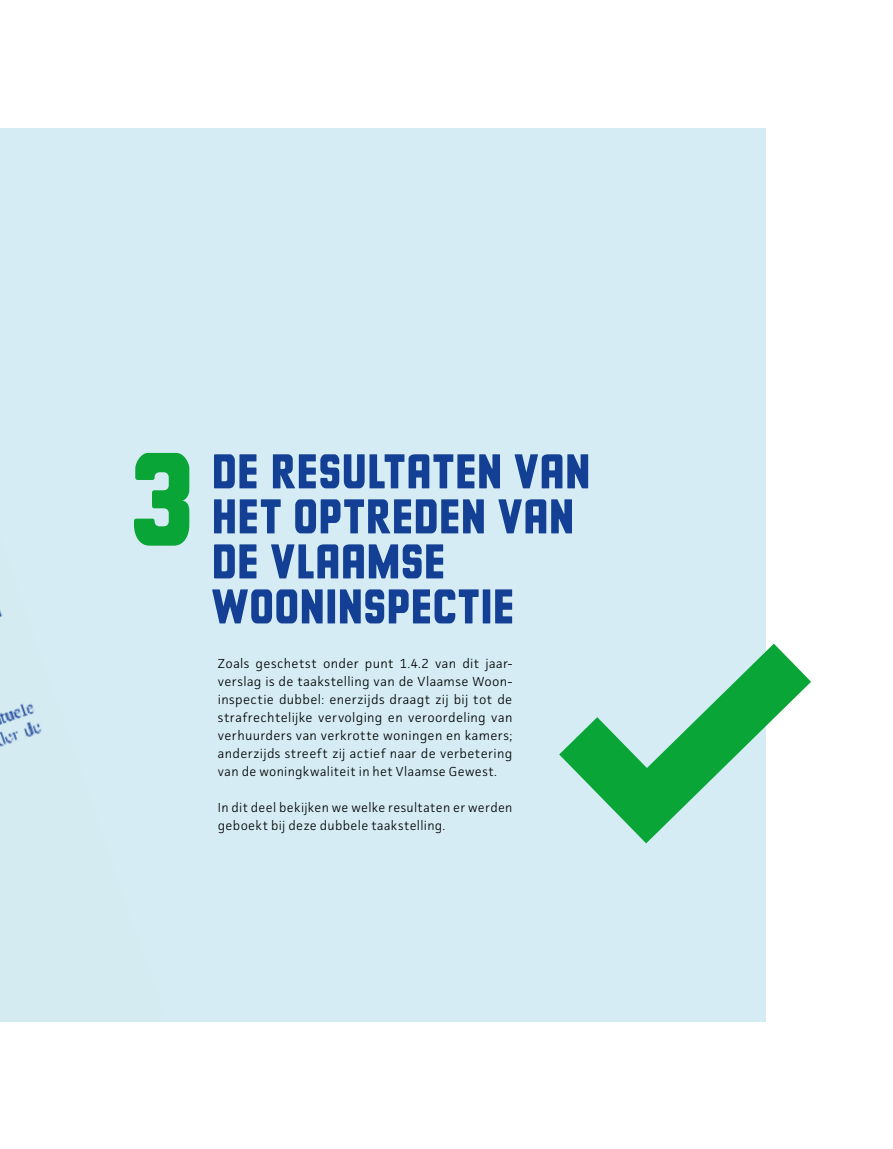
<style>
.page{position:relative;width:893px;height:1149px;background:#fff}
.page>*{position:absolute;margin:0;border:0;box-sizing:border-box;transform-origin:0 0}
.t1{font:700 142.95px "Berber King Caps";color:#0aa537}
.t2{font:700 52.5px/45px "Berber King Caps";letter-spacing:-.01em;color:#134094}
.t3{font:300 13.2px/18px "Facit";letter-spacing:.02em;color:#000;text-align:justify}
</style>
<div class="page">
<div style="left:0;top:128px;width:765px;height:892px;background:#d5ecf4"></div>
<img style="left:0;top:610px;width:42px;height:137px">
<svg style="left:559px;top:643px;width:252px;height:200px"></svg>
<h1 class="t1" style="left:128px;top:426px;width:72px">3</h1>
<h2 class="t2" style="left:211px;top:451px;width:381px">DE RESULTATEN VAN<br>HET OPTREDEN VAN<br>DE VLAAMSE<br>WOONINSPECTIE</h2>
<p class="t3" style="left:218px;top:653px;width:296px">Zoals geschetst onder punt 1.4.2 van dit jaar&shy;verslag is de taakstelling van de Vlaamse Woon&shy;inspectie dubbel: enerzijds draagt zij bij tot de strafrechtelijke vervolging en veroordeling van verhuurders van verkrotte woningen en kamers; anderzijds streeft zij actief naar de verbetering van de woningkwaliteit in het Vlaamse Gewest.</p>
<p class="t3" style="left:218px;top:797px;width:296px">In dit deel bekijken we welke resultaten er werden geboekt bij deze dubbele taakstelling.</p>
</div>
